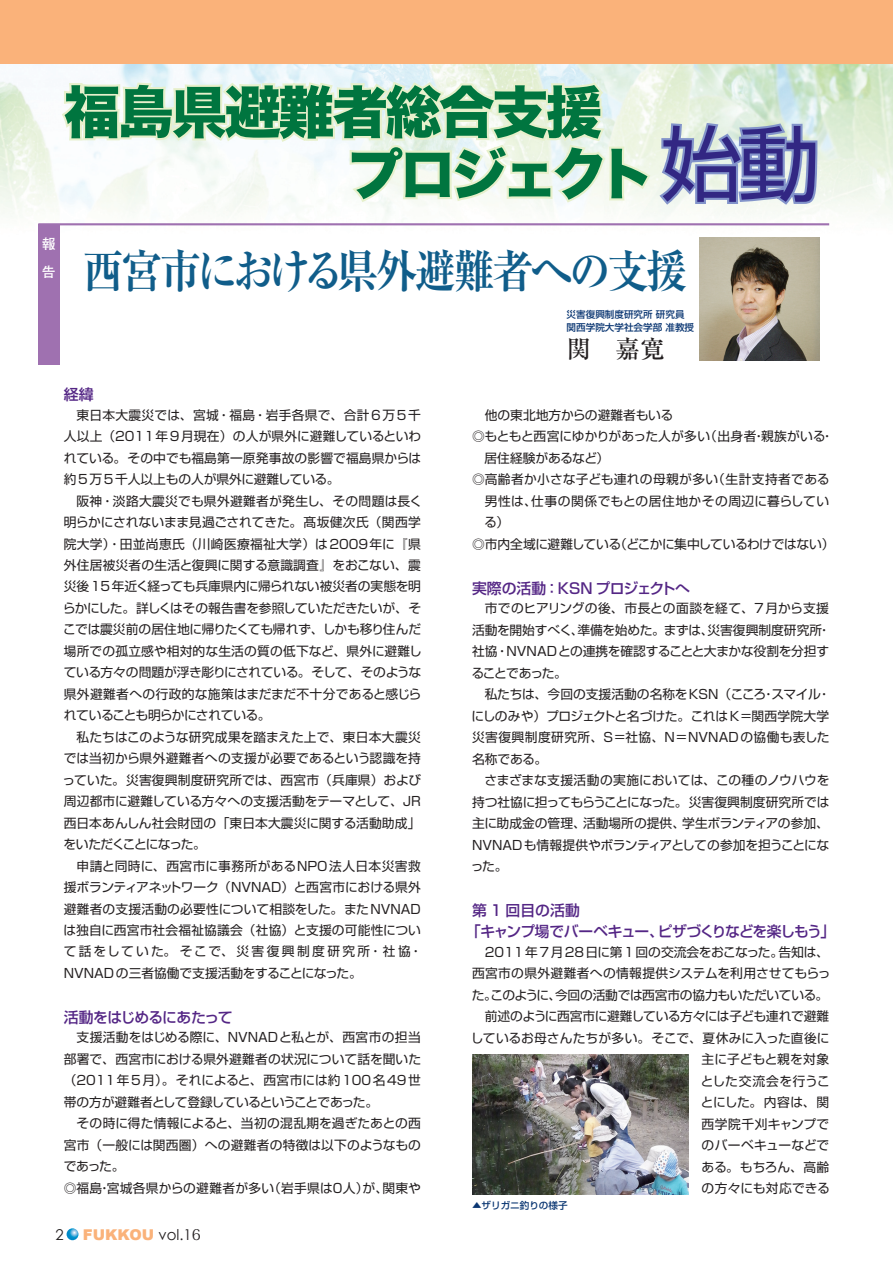
<style>
.page{position:relative;width:893px;height:1263px;background:#fff}
.page>*{position:absolute;margin:0;border:0;box-sizing:border-box;transform-origin:0 0}
.t1{font:56.4px/61.8px "Hira Kaku Std W8";letter-spacing:-.05em;color:#00753f}
.t2{font:700 45.75px "Ryumin Pro";letter-spacing:-.06em;color:#105d8a;scale:.9 1}
.t3{font:500 24.45px "Ryumin Pro";color:#231f20}
.t4{font:500 14.85px/21.5px "Shin Go Pro";letter-spacing:-.04em;color:#542685}
.t5{font:500 14.85px "Shin Go Pro";letter-spacing:-.02em;color:#542685}
.t6{font:900 14.85px "Arial";color:#fab27a}
.t7{font:500 14.85px "Shin Go Pro";letter-spacing:-.06em;color:#542685}
.t8{font:14.85px "Century Gothic";color:#231f20}
.t9{font:700 13.8px/27.6px "Futo Go B101 Pro";color:#fff}
.t10{font:12.75px/21.5px "Shin Go Pro";color:#231f20;text-align:justify}
.t11{font:12.75px "Shin Go Pro";letter-spacing:-.035em;color:#231f20}
.t12{font:12.75px "Shin Go Pro";letter-spacing:.025em;color:#231f20}
.t13{font:12.75px "Shin Go Pro";letter-spacing:.035em;color:#231f20}
.t14{font:500 9.6px/12.8px "Shin Go Pro";color:#0a3672}
.s1{font-family:"Shin Go Pro";font-size:81.9px;color:#322783}
.s2{font-family:"Century Gothic";font-weight:400;color:#231f20}
.s3{font-family:"Koz Min Pro";font-weight:400;color:#231f20}
</style>
<div class="page">
<img style="left:0;top:64px;width:893px;height:208px">
<div style="left:0;top:0;width:893px;height:64px;background:#fab27a"></div>
<svg style="left:67px;top:1228px;width:11px;height:12px"></svg>
<svg style="left:59px;top:64px;width:761px;height:144px"></svg>
<div style="left:38px;top:224px;width:22px;height:141px;background:#9f71b0"></div>
<hr style="left:38px;top:223px;width:791px;height:2px;background:#9f71b0">
<img style="left:699px;top:237px;width:120px;height:124px">
<img style="left:472px;top:1054px;width:217px;height:141px">
<h1 class="t1" style="left:347px;top:83px;width:475px;text-indent:-283px">福島県避難者総合支援<br>プロジェクト<span class="s1">始動</span></h1>
<p class="t9" style="left:42px;top:228px;width:15px">報告</p>
<h2 class="t2" style="left:83px;top:234px;width:673px">西宮市における県外避難者への支援</h2>
<p class="t14" style="left:567px;top:307px;width:129px">災害復興制度研究所 研究員関西学院大学社会学部 准教授</p>
<p class="t4" style="left:64px;top:382px;width:31px">経緯</p>
<p class="t10" style="left:64px;top:403px;width:359px;text-indent:13px">東日本大震災では、宮城・福島・岩手各県で、合計6万5千人以上（2011年9月現在）の人が県外に避難しているといわれている。その中でも福島第一原発事故の影響で福島県からは約5万5千人以上もの人が県外に避難している。</p>
<p class="t10" style="left:63px;top:488px;width:361px;text-indent:14px">阪神・淡路大震災でも県外避難者が発生し、その問題は長く明らかにされないまま見過ごされてきた。髙坂健次氏（関西学院大学）・田並尚恵氏（川崎医療福祉大学）は2009年に『県外住居被災者の生活と復興に関する意識調査』をおこない、震災後15年近く経っても兵庫県内に帰られない被災者の実態を明らかにした。詳しくはその報告書を参照していただきたいが、そこでは震災前の居住地に帰りたくても帰れず、しかも移り住んだ場所での孤立感や相対的な生活の質の低下など、県外に避難している方々の問題が浮き彫りにされている。そして、そのような県外避難者への行政的な施策はまだまだ不十分であると感じられていることも明らかにされている。</p>
<p class="t10" style="left:63px;top:725px;width:360px;text-indent:14px">私たちはこのような研究成果を踏まえた上で、東日本大震災では当初から県外避難者への支援が必要であるという認識を持っていた。災害復興制度研究所では、西宮市（兵庫県）および周辺都市に避難している方々への支援活動をテーマとして、JR西日本あんしん社会財団の「東日本大震災に関する活動助成」をいただくことになった。</p>
<p class="t10" style="left:64px;top:853px;width:360px;text-indent:13px">申請と同時に、西宮市に事務所があるNPO法人日本災害救援ボランティアネットワーク（NVNAD）と西宮市における県外避難者の支援活動の必要性について相談をした。またNVNADは独自に西宮市社会福祉協議会（社協）と支援の可能性について話をしていた。そこで、災害復興制度研究所・社協・NVNADの三者協働で支援活動をすることになった。</p>
<p class="t7" style="left:64px;top:1005px;width:170px">活動をはじめるにあたって</p>
<p class="t10" style="left:64px;top:1025px;width:359px;text-indent:13px">支援活動をはじめる際に、NVNADと私とが、西宮市の担当部署で、西宮市における県外避難者の状況について話を聞いた（2011年5月）。それによると、西宮市には約100名49世帯の方が避難者として登録しているということであった。</p>
<p class="t10" style="left:64px;top:1111px;width:359px;text-align:left;text-indent:13px">その時に得た情報によると、当初の混乱期を過ぎたあとの西宮市（一般には関西圏）への避難者の特徴は以下のようなものであった。<br>◎ 福島・宮城各県からの避難者が多い（岩手県は0人）が、関東や</p>
<p class="t8" style="left:56px;top:1225px;width:10px">2</p>
<p class="t6" style="left:83px;top:1223px;width:119px">FUKKOU <span class="s2">vol.1</span><span class="s3">6</span></p>
<h3 class="t3" style="left:567px;top:329px;width:99px">関　嘉寛</h3>
<p class="t10" style="left:485px;top:403px;width:190px">他の東北地方からの避難者もいる</p>
<p class="t10" style="left:472px;top:424px;width:363px">◎ もともと西宮にゆかりがあった人が多い（出身者・親族がいる・</p>
<p class="t10" style="left:484px;top:446px;width:126px">居住経験があるなど）</p>
<p class="t12" style="left:472px;top:469px;width:359px">◎ 高齢者か小さな子ども連れの母親が多い（生計支持者である</p>
<p class="t13" style="left:485px;top:491px;width:346px">男性は、仕事の関係でもとの居住地かその周辺に暮らしてい</p>
<p class="t10" style="left:484px;top:510px;width:26px">る）</p>
<p class="t11" style="left:472px;top:533px;width:364px">◎ 市内全域に避難している（どこかに集中しているわけではない）</p>
<p class="t5" style="left:472px;top:576px;width:220px">実際の活動：KSN プロジェクトへ</p>
<p class="t10" style="left:471px;top:596px;width:361px;text-indent:13px">市でのヒアリングの後、市長との面談を経て、7月から支援活動を開始すべく、準備を始めた。まずは、災害復興制度研究所・社協・NVNADとの連携を確認することと大まかな役割を分担することであった。</p>
<p class="t10" style="left:472px;top:682px;width:360px;text-indent:13px">私たちは、今回の支援活動の名称をKSN（こころ・スマイル・にしのみや）プロジェクトと名づけた。これはK＝関西学院大学災害復興制度研究所、S＝社協、N＝NVNADの協働も表した名称である。</p>
<p class="t10" style="left:471px;top:768px;width:360px;text-indent:14px">さまざまな支援活動の実施においては、この種のノウハウを持つ社協に担ってもらうことになった。災害復興制度研究所では主に助成金の管理、活動場所の提供、学生ボランティアの参加、NVNADも情報提供やボランティアとしての参加を担うことになった。</p>
<p class="t4" style="left:466px;top:898px;width:371px;text-indent:6px">第 1 回目の活動<br>「キャンプ場でバーベキュー、ピザづくりなどを楽しもう」</p>
<p class="t10" style="left:471px;top:940px;width:361px;text-align:right">2011年7月28日に第1回の交流会をおこなった。告知は、西宮市の県外避難者への情報提供システムを利用させてもらった。このように、今回の活動では西宮市の協力もいただいている。前述のように西宮市に避難している方々には子ども連れで避難しているお母さんたちが多い。そこで、夏休みに入った直後に主に子どもと親を対象<br>とした交流会を行うこ<br>とにした。内容は、関<br>西学院千刈キャンプで<br>のバーベキューなどで<br>ある。もちろん、高齢<br>の方々にも対応できる</p>
<p class="t14" style="left:472px;top:1197px;width:97px">▲ザリガニ釣りの様子</p>
</div>
